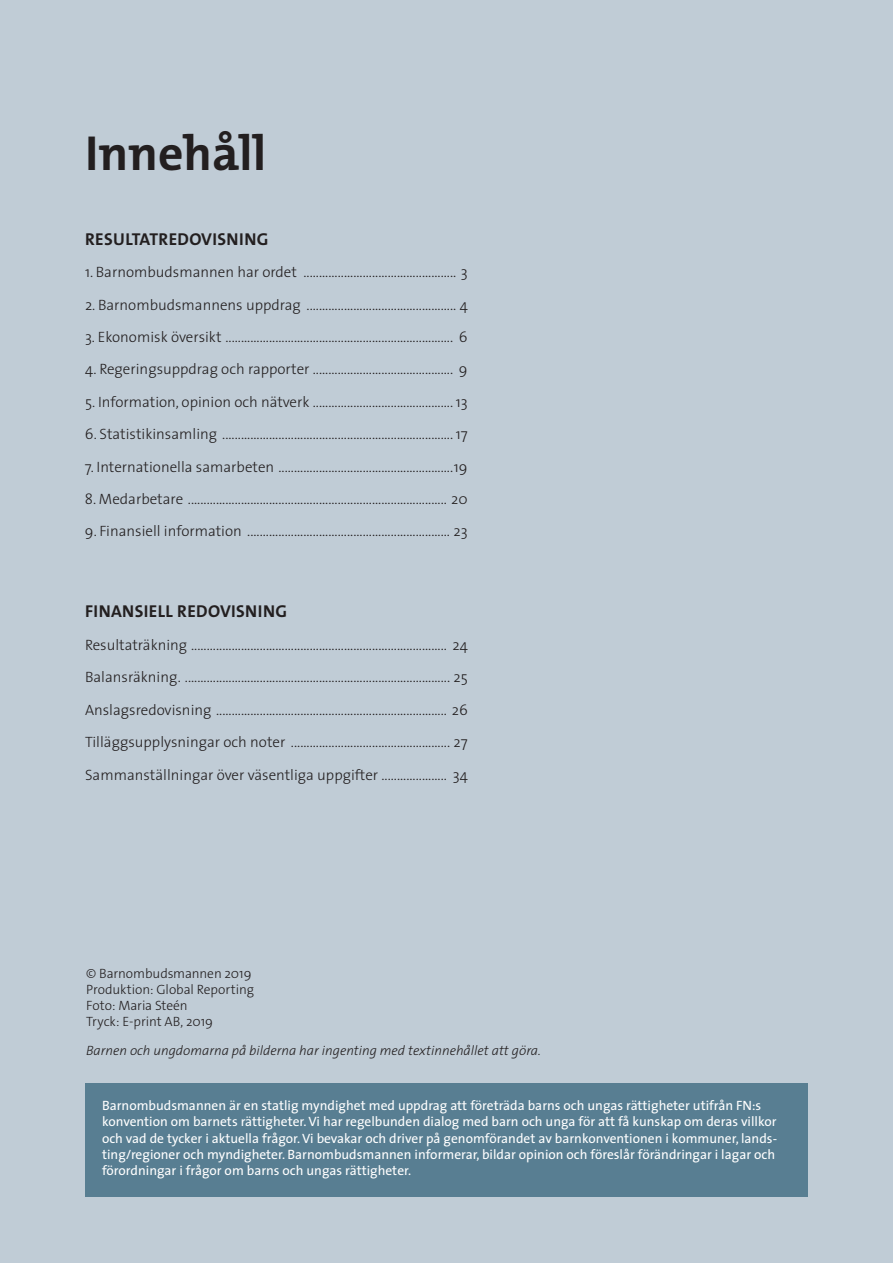
<style>
.page{position:relative;width:893px;height:1263px;background:#c0ccd6}
.page>*{position:absolute;margin:0;border:0;box-sizing:border-box;transform-origin:0 0}
.t1{font:700 49.5px "The Mix Os F";color:#231f20}
.t2{font:700 17.25px "The Mix Os F";letter-spacing:.02em;color:#231f20}
.t3{font:300 15px/32.4px "The Sans";color:#231f20;text-align:justify}
.t4{font:13.5px/16.2px "The Sans";color:#fff}
.t5{font:300 13.5px/16.2px "The Sans Os F";letter-spacing:-.005em;color:#231f20}
.t6{font:italic 300 13.5px "The Sans";color:#231f20}
</style>
<div class="page">
<div style="left:85px;top:1083px;width:723px;height:114px;background:#587e92"></div>
<h1 class="t1" style="left:85px;top:121px;width:183px">Innehåll</h1>
<p class="t2" style="left:85px;top:228px;width:185px">RESULTATREDOVISNING</p>
<p class="t3" style="left:85px;top:255px;width:384px">1. Barnombudsmannen har ordet ................................................. 3</p>
<p class="t3" style="left:85px;top:288px;width:384px">2. Barnombudsmannens uppdrag ................................................ 4</p>
<p class="t3" style="left:85px;top:320px;width:384px">3. Ekonomisk översikt ......................................................................... 6</p>
<p class="t3" style="left:85px;top:353px;width:384px">4. Regeringsuppdrag och rapporter ............................................. 9</p>
<p class="t3" style="left:85px;top:385px;width:384px">5. Information, opinion och nätverk ............................................. 13</p>
<p class="t3" style="left:85px;top:417px;width:384px">6. Statistikinsamling .......................................................................... 17</p>
<p class="t3" style="left:85px;top:450px;width:384px">7. Internationella samarbeten ........................................................19</p>
<p class="t3" style="left:85px;top:482px;width:384px">8. Medarbetare ................................................................................... 20</p>
<p class="t3" style="left:85px;top:515px;width:384px">9. Finansiell information ................................................................. 23</p>
<p class="t2" style="left:85px;top:600px;width:203px">FINANSIELL REDOVISNING</p>
<p class="t3" style="left:85px;top:628px;width:384px">Resultaträkning .................................................................................. 24<br>Balansräkning. ..................................................................................... 25<br>Anslagsredovisning .......................................................................... 26<br>Tilläggsupplysningar och noter ................................................... 27<br>Sammanställningar över väsentliga uppgifter ..................... 34</p>
<p class="t5" style="left:86px;top:965px;width:169px">© Barnombudsmannen 2019<br>Produktion: Global Reporting<br>Foto: Maria Steén<br>Tryck: E-print AB, 2019</p>
<p class="t6" style="left:86px;top:1039px;width:456px">Barnen och ungdomarna på bilderna har ingenting med textinnehållet att göra.</p>
<p class="t4" style="left:102px;top:1097px;width:677px">Barnombudsmannen är en statlig myndighet med uppdrag att företräda barns och ungas rättigheter utifrån FN:s konvention om barnets rättigheter. Vi har regelbunden dialog med barn och unga för att få kunskap om deras villkor och vad de tycker i aktuella frågor. Vi bevakar och driver på genomförandet av barnkonventionen i kommuner, lands&shy;ting/regioner och myndigheter. Barnombudsmannen informerar, bildar opinion och föreslår förändringar i lagar och förordningar i frågor om barns och ungas rättigheter.</p>
</div>
